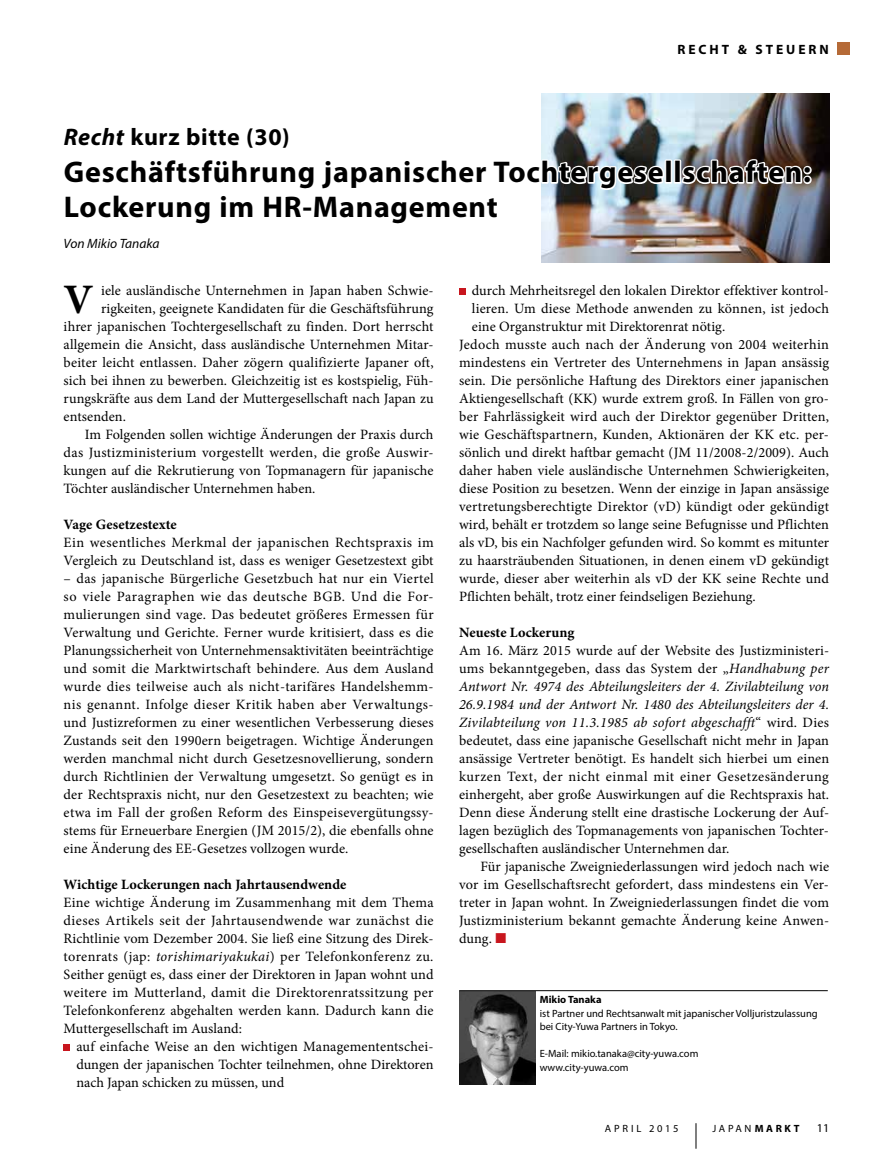
<style>
.page{position:relative;width:893px;height:1170px;background:#fff}
.page>*{position:absolute;margin:0;border:0;box-sizing:border-box;transform-origin:0 0}
.t1{font:700 42px "Minion Pro";color:#000}
.t2{font:700 30px/34.5px "Myriad Pro";letter-spacing:.025em;color:#000}
.t3{font:700 24px "Myriad Pro";letter-spacing:.025em;color:#000}
.t4{font:14.25px/18px "Minion Pro";letter-spacing:.005em;color:#000;text-align:justify}
.t5{font:700 14.25px "Minion Pro";letter-spacing:.005em;color:#000}
.t6{font:14.25px "Minion Pro";letter-spacing:.025em;color:#000}
.t7{font:italic 13.5px "Myriad Pro";color:#000}
.t8{font:700 13.5px "Myriad Pro";letter-spacing:.22em;color:#000}
.t9{font:12px "Myriad Pro";color:#000}
.t10{font:10.5px/13.5px "Myriad Pro";color:#000}
.t11{font:700 10.5px "Myriad Pro";color:#000}
.t12{font:10.5px "Myriad Pro";letter-spacing:.27em;color:#000}
.s1{font-style:italic}
.s2{color:#c8161e}
.s3{font-weight:700}
</style>
<div class="page">
<svg style="left:696px;top:1123px;width:1px;height:25px"></svg>
<div style="left:837px;top:43px;width:13px;height:12px;background:#b56a37"></div>
<div style="left:64px;top:1044px;width:6px;height:7px;background:#c8161e"></div>
<div style="left:459px;top:288px;width:6px;height:7px;background:#c8161e"></div>
<img style="left:459px;top:991px;width:77px;height:93px">
<hr style="left:459px;top:990px;width:369px;height:1px;background:#000">
<img style="left:666px;top:94px;width:163px;height:169px">
<div style="left:665px;top:159px;width:7px;height:25px;border:3px solid #fff"></div>
<div style="left:674px;top:159px;width:7px;height:25px;border:3px solid #fff"></div>
<svg style="left:679px;top:158px;width:134px;height:28px"></svg>
<img style="left:541px;top:93px;width:125px;height:170px">
<h3 class="t3" style="left:64px;top:121px;width:228px"><span class="s1">Recht</span> kurz bitte (30)</h3>
<p class="t8" style="left:677px;top:40px;width:153px">recht &amp; steuern</p>
<h2 class="t2" style="left:64px;top:154px;width:749px">Geschäftsführung japanischer Tochtergesellschaften:<br>Lockerung im HR-Management</h2>
<p class="t7" style="left:64px;top:235px;width:97px">Von Mikio Tanaka</p>
<h1 class="t1" style="left:64px;top:270px;width:31px">V</h1>
<p class="t4" style="left:101px;top:281px;width:334px">iele ausländische Unternehmen in Japan haben Schwie-</p>
<p class="t4" style="left:101px;top:299px;width:334px">rigkeiten, geeignete Kandidaten für die Geschäftsführung</p>
<p class="t4" style="left:64px;top:317px;width:371px">ihrer japanischen Tochtergesellschaft zu finden. Dort herrscht</p>
<p class="t4" style="left:64px;top:335px;width:371px">allgemein die Ansicht, dass ausländische Unternehmen Mitar-</p>
<p class="t4" style="left:64px;top:353px;width:371px">beiter leicht entlassen. Daher zögern qualifizierte Japaner oft,</p>
<p class="t4" style="left:64px;top:371px;width:371px">sich bei ihnen zu bewerben. Gleichzeitig ist es kostspielig, Füh-</p>
<p class="t4" style="left:64px;top:389px;width:371px">rungskräfte aus dem Land der Muttergesellschaft nach Japan zu</p>
<p class="t4" style="left:64px;top:407px;width:64px">entsenden.</p>
<p class="t4" style="left:85px;top:425px;width:350px">Im Folgenden sollen wichtige Änderungen der Praxis durch</p>
<p class="t6" style="left:64px;top:442px;width:371px">das Justizministerium vorgestellt werden, die große Auswir-</p>
<p class="t4" style="left:64px;top:461px;width:371px">kungen auf die Rekrutierung von Topmanagern für japanische</p>
<p class="t4" style="left:64px;top:479px;width:253px">Töchter ausländischer Unternehmen haben.</p>
<p class="t5" style="left:64px;top:514px;width:115px">Vage Gesetzestexte</p>
<p class="t4" style="left:64px;top:533px;width:372px">Ein wesentliches Merkmal der japanischen Rechtspraxis im<br>Vergleich zu Deutschland ist, dass es weniger Gesetzestext gibt</p>
<p class="t4" style="left:64px;top:569px;width:372px">– das japanische Bürgerliche Gesetzbuch hat nur ein Viertel so viele Paragraphen wie das deutsche BGB. Und die For&shy;mulierungen sind vage. Das bedeutet größeres Ermessen für Verwaltung und Gerichte. Ferner wurde kritisiert, dass es die Planungssicherheit von Unternehmensaktivitäten beeinträchtige und somit die Marktwirtschaft behindere. Aus dem Ausland wurde dies teilweise auch als nicht-tarifäres Handelshemm&shy;nis genannt. Infolge dieser Kritik haben aber Verwaltungs&shy;und Justizreformen zu einer wesentlichen Verbesserung dieses Zustands seit den 1990ern beigetragen. Wichtige Änderungen werden manchmal nicht durch Gesetzesnovellierung, sondern durch Richtlinien der Verwaltung umgesetzt. So genügt es in der Rechtspraxis nicht, nur den Gesetzestext zu beachten; wie etwa im Fall der großen Reform des Einspeisevergütungssy&shy;stems für Erneuerbare Energien (JM 2015/2), die ebenfalls ohne eine Änderung des EE-Gesetzes vollzogen wurde.</p>
<p class="t5" style="left:64px;top:874px;width:284px">Wichtige Lockerungen nach Jahrtausendwende</p>
<p class="t4" style="left:64px;top:893px;width:372px">Eine wichtige Änderung im Zusammenhang mit dem Thema dieses Artikels seit der Jahrtausendwende war zunächst die Richtlinie vom Dezember 2004. Sie ließ eine Sitzung des Direk&shy;torenrats (jap: <span class="s1">torishimariyakukai</span>) per Telefonkonferenz zu.<br>Seither genügt es, dass einer der Direktoren in Japan wohnt und weitere im Mutterland, damit die Direktorenratssitzung per Telefonkonferenz abgehalten werden kann. Dadurch kann die Muttergesellschaft im Ausland:</p>
<p class="t4" style="left:76px;top:1037px;width:359px">auf einfache Weise an den wichtigen Managemententschei&shy;dungen der japanischen Tochter teilnehmen, ohne Direktoren nach Japan schicken zu müssen, und</p>
<p class="t4" style="left:472px;top:281px;width:359px">durch Mehrheitsregel den lokalen Direktor effektiver kontrol-</p>
<p class="t4" style="left:472px;top:299px;width:359px">lieren. Um diese Methode anwenden zu können, ist jedoch</p>
<p class="t4" style="left:472px;top:317px;width:255px">eine Organstruktur mit Direktorenrat nötig.</p>
<p class="t4" style="left:459px;top:335px;width:371px">Jedoch musste auch nach der Änderung von 2004 weiterhin</p>
<p class="t4" style="left:459px;top:353px;width:371px">mindestens ein Vertreter des Unternehmens in Japan ansässig</p>
<p class="t4" style="left:459px;top:371px;width:371px">sein. Die persönliche Haftung des Direktors einer japanischen</p>
<p class="t4" style="left:459px;top:389px;width:371px">Aktiengesellschaft (KK) wurde extrem groß. In Fällen von gro-</p>
<p class="t4" style="left:459px;top:407px;width:371px">ber Fahrlässigkeit wird auch der Direktor gegenüber Dritten,</p>
<p class="t4" style="left:459px;top:425px;width:371px">wie Geschäftspartnern, Kunden, Aktionären der KK etc. per-</p>
<p class="t4" style="left:459px;top:443px;width:371px">sönlich und direkt haftbar gemacht (JM 11/2008-2/2009). Auch</p>
<p class="t4" style="left:459px;top:461px;width:371px">daher haben viele ausländische Unternehmen Schwierigkeiten,</p>
<p class="t4" style="left:459px;top:479px;width:371px">diese Position zu besetzen. Wenn der einzige in Japan ansässige</p>
<p class="t4" style="left:459px;top:497px;width:372px">vertretungsberechtigte Direktor (vD) kündigt oder gekündigt</p>
<p class="t4" style="left:459px;top:515px;width:371px">wird, behält er trotzdem so lange seine Befugnisse und Pflichten</p>
<p class="t4" style="left:459px;top:533px;width:371px">als vD, bis ein Nachfolger gefunden wird. So kommt es mitunter</p>
<p class="t4" style="left:459px;top:551px;width:371px">zu haarsträubenden Situationen, in denen einem vD gekündigt</p>
<p class="t4" style="left:459px;top:569px;width:371px">wurde, dieser aber weiterhin als vD der KK seine Rechte und</p>
<p class="t4" style="left:459px;top:587px;width:298px">Pflichten behält, trotz einer feindseligen Beziehung.</p>
<p class="t5" style="left:459px;top:622px;width:117px">Neueste Lockerung</p>
<p class="t4" style="left:459px;top:641px;width:372px">Am 16. März 2015 wurde auf der Website des Justizministeri&shy;ums bekanntgegeben, dass das System der „<span class="s1">Handhabung per Antwort Nr. 4974 des Abteilungsleiters der 4. Zivilabteilung von 26.9.1984 und der Antwort Nr. 1480 des Abteilungsleiters der 4.<br>Zivilabteilung von 11.3.1985 ab sofort abgeschafft</span>“ wird. Dies bedeutet, dass eine japanische Gesellschaft nicht mehr in Japan ansässige Vertreter benötigt. Es handelt sich hierbei um einen kurzen Text, der nicht einmal mit einer Gesetzesänderung einhergeht, aber große Auswirkungen auf die Rechtspraxis hat.<br>Denn diese Änderung stellt eine drastische Lockerung der Auf&shy;lagen bezüglich des Topmanagements von japanischen Tochter&shy;gesellschaften ausländischer Unternehmen dar.</p>
<p class="t4" style="left:459px;top:857px;width:371px;text-indent:21px">Für japanische Zweigniederlassungen wird jedoch nach wie vor im Gesellschaftsrecht gefordert, dass mindestens ein Ver&shy;treter in Japan wohnt. In Zweigniederlassungen findet die vom Justizministerium bekannt gemachte Änderung keine Anwen&shy;dung. <span class="s2">■</span></p>
<p class="t11" style="left:540px;top:992px;width:63px">Mikio Tanaka</p>
<p class="t10" style="left:540px;top:1006px;width:279px">ist Partner und Rechtsanwalt mit japanischer Volljuristzulassung bei City-Yuwa Partners in Tokyo.</p>
<p class="t10" style="left:540px;top:1046px;width:160px">E-Mail: mikio.tanaka@city-yuwa.com www.city-yuwa.com</p>
<p class="t12" style="left:605px;top:1121px;width:75px">April 2015</p>
<p class="t10" style="left:712px;top:1121px;width:88px">JAPAN<span class="s3">MARKT</span></p>
<p class="t9" style="left:817px;top:1120px;width:14px">11</p>
</div>
